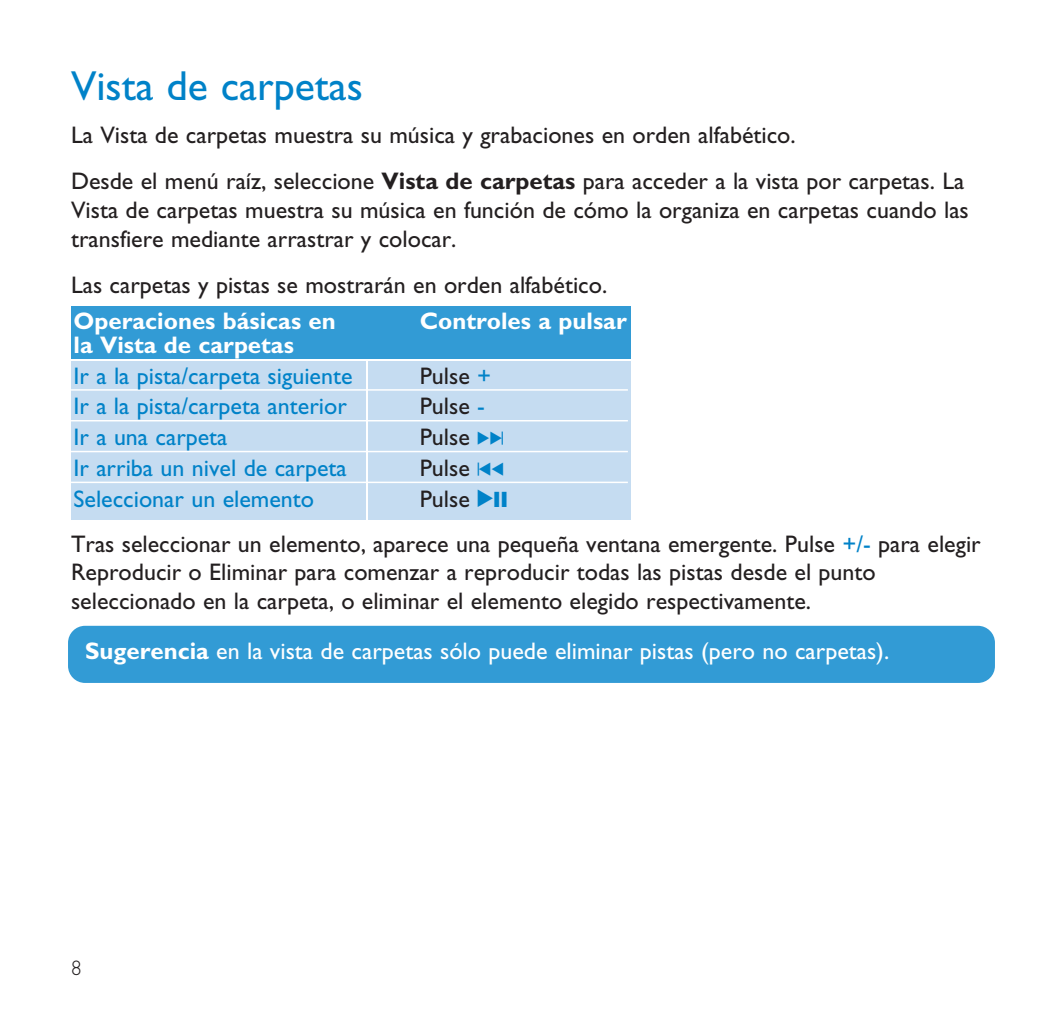
<style>
.page{position:relative;width:1063px;height:1021px;background:#fff}
.page>*{position:absolute;margin:0;border:0;box-sizing:border-box;transform-origin:0 0}
.t1{font:42px "Gill Alt One";color:#0082c8}
.t2{font:24px/28.8px "Gill Alt One";color:#231f20}
.t3{font:24px "Gill Alt One";color:#0082c8}
.t4{font:24px "Gill Alt One";color:#fff}
.t5{font:700 24px "Gill Alt One";color:#fff}
.t6{font:300 21px "Gill Alt One";color:#231f20}
.s1{font-weight:700}
.s2{color:#0082c8}
.s3{font-family:"Audio Four 4";color:#0082c8}
</style>
<div class="page">
<div style="left:72px;top:361px;width:294px;height:158px;background:#c5dcf1"></div>
<div style="left:368px;top:361px;width:263px;height:158px;background:#c5dcf1"></div>
<div style="left:72px;top:306px;width:559px;height:52px;background:#329bd5"></div>
<hr style="left:71px;top:389px;width:557px;height:1px;background:#fff">
<hr style="left:71px;top:420px;width:557px;height:1px;background:#fff">
<hr style="left:71px;top:451px;width:557px;height:1px;background:#fff">
<hr style="left:71px;top:481px;width:557px;height:2px;background:#fff">
<div style="left:68px;top:625px;width:927px;height:58px;background:#329bd5;border-radius:17px"></div>
<h1 class="t1" style="left:71px;top:70px;width:293px">Vista de carpetas</h1>
<p class="t2" style="left:71px;top:114px;width:895px;line-height:45.9px">La Vista de carpetas muestra su música y grabaciones en orden alfabético.<br>Desde el menú raíz, seleccione <span class="s1">Vista de carpetas</span> para acceder a la vista por carpetas. La</p>
<p class="t2" style="left:71px;top:198px;width:899px">Vista de carpetas muestra su música en función de cómo la organiza en carpetas cuando las transfiere mediante arrastrar y colocar.</p>
<p class="t2" style="left:71px;top:272px;width:538px">Las carpetas y pistas se mostrarán en orden alfabético.</p>
<p class="t5" style="left:74px;top:312px;width:264px">Operaciones básicas en</p>
<p class="t5" style="left:420px;top:312px;width:209px">Controles a pulsar</p>
<p class="t5" style="left:74px;top:336px;width:222px">la Vista de carpetas</p>
<p class="t3" style="left:74px;top:366px;width:281px">Ir a la pista/carpeta siguiente</p>
<p class="t2" style="left:420px;top:363px;width:73px">Pulse <span class="s2">+</span></p>
<p class="t3" style="left:74px;top:397px;width:275px">Ir a la pista/carpeta anterior</p>
<p class="t2" style="left:420px;top:394px;width:67px">Pulse <span class="s2">-</span></p>
<p class="t3" style="left:74px;top:428px;width:155px">Ir a una carpeta</p>
<p class="t2" style="left:420px;top:425px;width:86px">Pulse <span class="s3">)K</span></p>
<p class="t3" style="left:74px;top:459px;width:275px">Ir arriba un nivel de carpeta</p>
<p class="t2" style="left:420px;top:456px;width:86px">Pulse <span class="s3">J(</span></p>
<p class="t3" style="left:74px;top:490px;width:242px">Seleccionar un elemento</p>
<p class="t2" style="left:71px;top:479px;width:911px;line-height:44.7px;text-indent:349px">Pulse <span class="s3">2;<br></span>Tras seleccionar un elemento, aparece una pequeña ventana emergente. Pulse <span class="s2">+/-</span> para elegir</p>
<p class="t2" style="left:71px;top:560px;width:806px">Reproducir o Eliminar para comenzar a reproducir todas las pistas desde el punto seleccionado en la carpeta, o eliminar el elemento elegido respectivamente.</p>
<p class="t4" style="left:85px;top:642px;width:806px"><span class="s1">Sugerencia</span> en la vista de carpetas sólo puede eliminar pistas (pero no carpetas).</p>
<p class="t6" style="left:71px;top:960px;width:12px">8</p>
</div>
